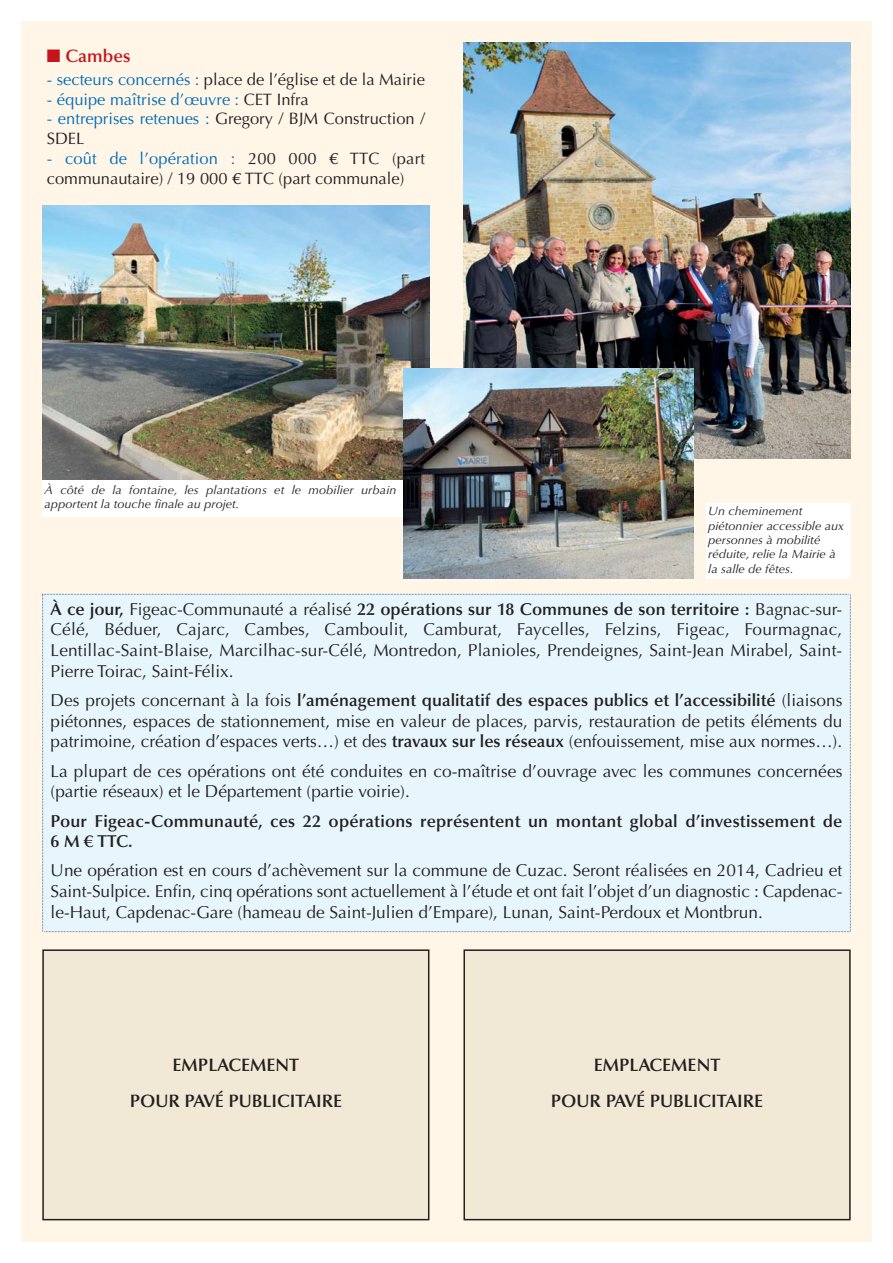
<style>
.page{position:relative;width:893px;height:1263px;background:#fff}
.page>*{position:absolute;margin:0;border:0;box-sizing:border-box;transform-origin:0 0}
.t1{font:600 18px/36px "Optima LT Std";color:#231f20;text-align:center}
.t2{font:600 18px "Optima LT Std";color:#c4151c}
.t3{font:17.25px/20.7px "Optima LT Std";color:#231f20;text-align:justify}
.t4{font:600 17.25px/20.7px "Optima LT Std";letter-spacing:.01em;color:#231f20}
.t5{font:16.5px/19.8px "Optima LT Std";color:#231f20}
.t6{font:16.5px "Optima LT Std";color:#006cb7}
.t7{font:italic 12px/14.4px "Optima LT Std";color:#231f20;scale:1.05 1}
.s1{color:#006cb7}
.s2{color:#231f20}
.s3{font-weight:600}
</style>
<div class="page">
<div style="left:21px;top:21px;width:851px;height:1221px;background:#fff6e8"></div>
<img style="left:463px;top:43px;width:387px;height:415px">
<div style="left:42px;top:594px;width:808px;height:338px;background:#e7f6fd"></div>
<div style="left:706px;top:503px;width:144px;height:75px;background:#fff"></div>
<img style="left:42px;top:205px;width:387px;height:275px">
<div style="left:42px;top:480px;width:362px;height:36px;background:#fff"></div>
<img style="left:404px;top:368px;width:289px;height:210px">
<div style="left:43px;top:950px;width:385px;height:270px;background:#f1e8d5"></div>
<div style="left:42px;top:949px;width:387px;height:271px;border:2px solid #231f20"></div>
<div style="left:464px;top:950px;width:385px;height:270px;background:#f1e8d5"></div>
<div style="left:463px;top:949px;width:387px;height:271px;border:2px solid #231f20"></div>
<p class="t2" style="left:47px;top:49px;width:85px">■ Cambes</p>
<p class="t5" style="left:47px;top:71px;width:379px"><span class="s1">- secteurs concernés :</span> place de l’église et de la Mairie</p>
<p class="t6" style="left:47px;top:92px;width:263px">- équipe maîtrise d’œuvre : <span class="s2">CET Infra</span></p>
<p class="t5" style="left:47px;top:110px;width:379px"><span class="s1">- entreprises retenues :</span> Gregory / BJM Construction /<br>SDEL</p>
<p class="t5" style="left:47px;top:150px;width:379px"><span class="s1">- coût de l’opération :</span> 200 000 € TTC (part communautaire) / 19 000 € TTC (part communale)</p>
<p class="t7" style="left:45px;top:484px;width:336px">À côté de la fontaine, les plantations et le mobilier urbain apportent la touche finale au projet.</p>
<p class="t7" style="left:708px;top:505px;width:130px">Un cheminement piétonnier accessible aux personnes à mobilité réduite, relie la Mairie à la salle de fêtes.</p>
<p class="t3" style="left:51px;top:600px;width:793px"><span class="s3">À ce jour,</span> Figeac-Communauté a réalisé <span class="s3">22 opérations sur 18 Communes de son territoire :</span> Bagnac-sur-Célé, Béduer, Cajarc, Cambes, Camboulit, Camburat, Faycelles, Felzins, Figeac, Fourmagnac, Lentillac-Saint-Blaise, Marcilhac-sur-Célé, Montredon, Planioles, Prendeignes, Saint-Jean Mirabel, Saint-Pierre Toirac, Saint-Félix.</p>
<p class="t3" style="left:51px;top:692px;width:793px">Des projets concernant à la fois <span class="s3">l’aménagement qualitatif des espaces publics et l’accessibilité</span> (liaisons piétonnes, espaces de stationnement, mise en valeur de places, parvis, restauration de petits éléments du patrimoine, création d’espaces verts…) et des <span class="s3">travaux sur les réseaux</span> (enfouissement, mise aux normes…).</p>
<p class="t3" style="left:51px;top:762px;width:793px">La plupart de ces opérations ont été conduites en co-maîtrise d’ouvrage avec les communes concernées (partie réseaux) et le Département (partie voirie).</p>
<p class="t4" style="left:51px;top:812px;width:793px">Pour Figeac-Communauté, ces 22 opérations représentent un montant global d’investissement de<br>6 M € TTC.</p>
<p class="t3" style="left:51px;top:862px;width:793px">Une opération est en cours d’achèvement sur la commune de Cuzac. Seront réalisées en 2014, Cadrieu et Saint-Sulpice. Enfin, cinq opérations sont actuellement à l’étude et ont fait l’objet d’un diagnostic : Capdenac&shy;le-Haut, Capdenac-Gare (hameau de Saint-Julien d’Empare), Lunan, Saint-Perdoux et Montbrun.</p>
<p class="t1" style="left:130px;top:1049px;width:214px">EMPLACEMENT<br>POUR PAVÉ PUBLICITAIRE</p>
<p class="t1" style="left:551px;top:1049px;width:214px">EMPLACEMENT<br>POUR PAVÉ PUBLICITAIRE</p>
</div>
